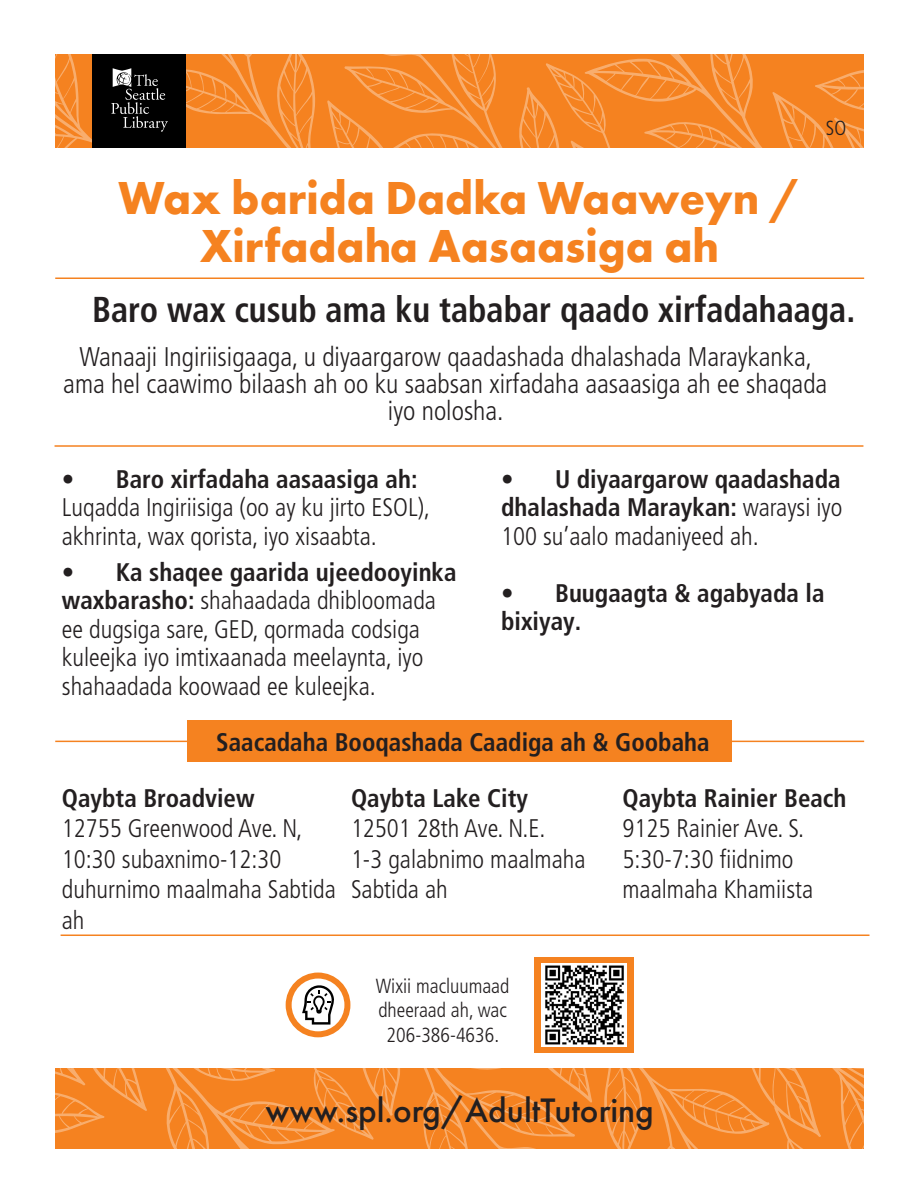
<style>
.page{position:relative;width:918px;height:1188px;background:#fff}
.page>*{position:absolute;margin:0;border:0;box-sizing:border-box;transform-origin:0 0}
.t1{font:700 48px/48px "Futura PT";color:#f58220;text-align:center;scale:.95 1}
.t2{font:700 condensed 36px "Frutiger LT Pro";color:#231f20;scale:.95 1}
.t3{font:500 35.25px "Futura PT";color:#231f20}
.t4{font:300 condensed 27px/27px "Frutiger LT Pro";color:#231f20;text-align:center}
.t5{font:300 condensed 25.5px/30.6px "Frutiger LT Pro";color:#231f20}
.t6{font:700 condensed 25.5px/28.5px "Frutiger LT Pro";color:#231f20}
.t7{font:300 condensed 20.4px/24.5px "Frutiger LT Pro";color:#231f20;text-align:center}
.s1{font-weight:700}
.s2{font-weight:300}
</style>
<div class="page">
<svg style="left:297px;top:1068px;width:567px;height:81px;background:#f5882c"></svg>
<svg style="left:55px;top:1068px;width:242px;height:81px;background:#f5882c"></svg>
<hr style="left:55px;top:278px;width:809px;height:1px;background:#f58220">
<hr style="left:55px;top:741px;width:809px;height:1px;background:#f58220">
<hr style="left:61px;top:935px;width:809px;height:1px;background:#f58220">
<svg style="left:55px;top:54px;width:567px;height:93px;background:#f4882b"></svg>
<svg style="left:622px;top:54px;width:242px;height:93px;background:#f5892c"></svg>
<div style="left:92px;top:54px;width:93px;height:93px;background:#000"></div>
<svg style="left:111px;top:68px;width:57px;height:64px"></svg>
<div style="left:535px;top:957px;width:99px;height:96px;background:#f58220"></div>
<img style="left:542px;top:964px;width:85px;height:82px">
<div style="left:286px;top:973px;width:64px;height:64px;background:#f58220;border-radius:50%"></div>
<div style="left:292px;top:979px;width:52px;height:52px;background:#fff;border-radius:50%"></div>
<svg style="left:302px;top:985px;width:32px;height:40px"></svg>
<hr style="left:55px;top:445px;width:808px;height:2px;background:#f58220">
<div style="left:187px;top:721px;width:545px;height:41px;background:#f58220"></div>
<p class="t1" style="left:119px;top:172px;width:720px">Wax barida Dadka Waaweyn /<br>Xirfadaha Aasaasiga ah</p>
<p class="t7" style="left:826px;top:116px;width:22px">SO</p>
<p class="t2" style="left:92px;top:288px;width:805px">Baro wax cusub ama ku tababar qaado xirfadahaaga.</p>
<p class="t4" style="left:63px;top:344px;width:766px">Wanaaji Ingiriisigaaga, u diyaargarow qaadashada dhalashada Maraykanka, ama hel caawimo bilaash ah oo ku saabsan xirfadaha aasaasiga ah ee shaqada iyo nolosha.</p>
<p class="t5" style="left:62px;top:465px;width:370px;line-height:28.5px">• <span class="s1">Baro xirfadaha aasaasiga ah:<br></span>Luqadda Ingiriisiga (oo ay ku jirto ESOL), akhrinta, wax qorista, iyo xisaabta.</p>
<p class="t5" style="left:62px;top:558px;width:396px;line-height:28.5px">• <span class="s1">Ka shaqee gaarida ujeedooyinka waxbarasho:</span> shahaadada dhibloomada ee dugsiga sare, GED, qormada codsiga kuleejka iyo imtixaanada meelaynta, iyo shahaadada koowaad ee kuleejka.</p>
<p class="t6" style="left:501px;top:465px;width:343px;text-align:justify"><span class="s2">•</span> U diyaargarow qaadashada dhalashada Maraykan: <span class="s2">waraysi iyo 100 su’aalo madaniyeed ah.</span></p>
<p class="t6" style="left:501px;top:579px;width:325px"><span class="s2">•</span> Buugaagta &amp; agabyada la bixiyay.</p>
<p class="t6" style="left:216px;top:728px;width:495px">Saacadaha Booqashada Caadiga ah &amp; Goobaha</p>
<p class="t5" style="left:351px;top:783px;width:196px"><span class="s1">Qaybta Lake City<br></span>12501 28th Ave. N.E.</p>
<p class="t5" style="left:351px;top:844px;width:236px">1-3 galabnimo maalmaha<br>Sabtida ah</p>
<p class="t5" style="left:62px;top:783px;width:275px"><span class="s1">Qaybta Broadview<br></span>12755 Greenwood Ave. N,<br>10:30 subaxnimo-12:30 duhurnimo maalmaha Sabtida ah</p>
<p class="t6" style="left:622px;top:783px;width:226px;line-height:30.6px">Qaybta Rainier Beach<br><span class="s2">9125 Rainier Ave. S.</span></p>
<p class="t5" style="left:622px;top:844px;width:192px">5:30-7:30 fiidnimo maalmaha Khamiista</p>
<p class="t7" style="left:376px;top:974px;width:135px">Wixii macluumaad dheeraad ah, wac<br>206-386-4636.</p>
<p class="t3" style="left:265px;top:1089px;width:390px">www.spl.org/AdultTutoring</p>
</div>
